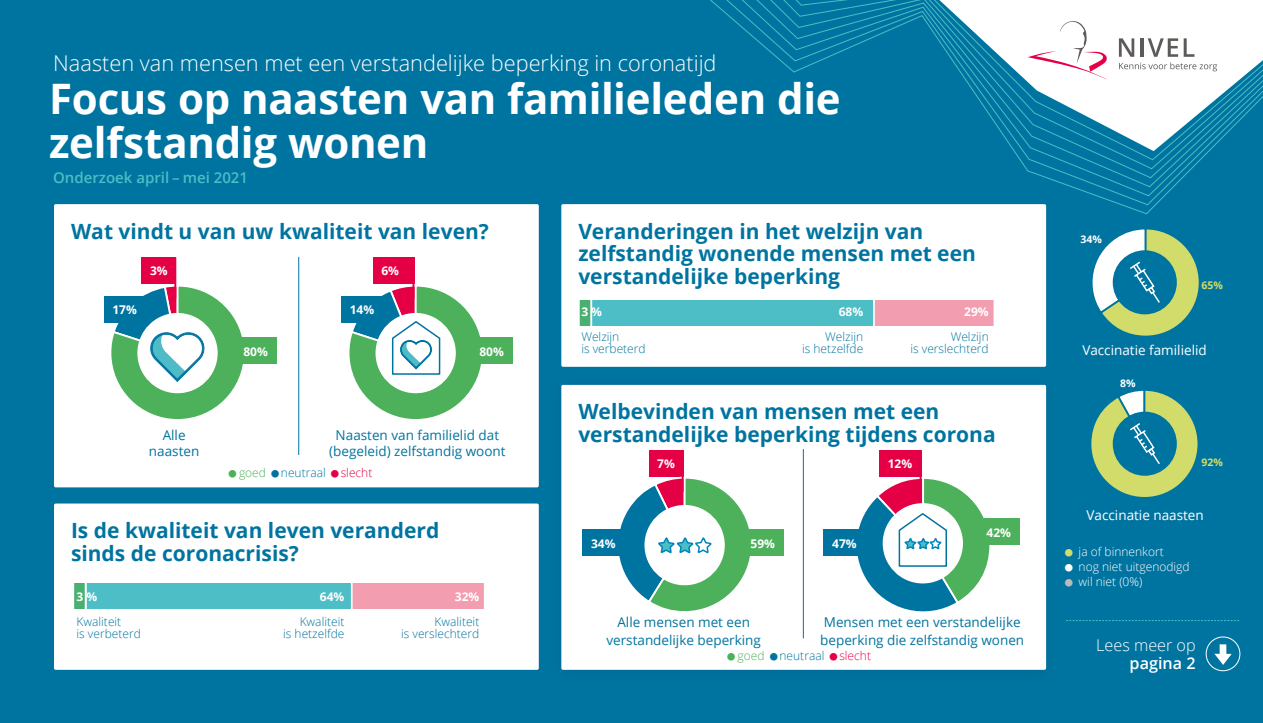
<style>
.page{position:relative;width:1263px;height:723px;background:#0074a0}
.page>*{position:absolute;margin:0;border:0;box-sizing:border-box;transform-origin:0 0}
.t1{font:700 42px/43.5px "Open Sans";letter-spacing:-.01em;color:#fff}
.t2{font:300 21.75px "Open Sans";color:#fff}
.t3{font:700 21px/22.5px "Open Sans";color:#0074a0}
.t4{font:300 16.2px "Open Sans";color:#fff}
.t5{font:600 16.2px "Open Sans";color:#fff}
.t6{font:600 15px "Open Sans";color:#4dbdc6}
.t7{font:13.5px/18.3px "Open Sans";color:#0074a0;text-align:center}
.t8{font:13.5px "Open Sans";color:#fff}
.t9{font:300 12px/12px "Open Sans";color:#0074a0;text-align:right}
.t10{font:700 12px "Open Sans";color:#fff}
.t11{font:300 12px "Open Sans";color:#fff}
.t12{font:700 10.5px "Open Sans";color:#d2dc6a}
.t13{font:700 10.5px "Open Sans";color:#fff}
.s1{color:#4db05b}
.s2{color:#e50046}
.s3{color:#d2dc6a}
.s4{color:#bcbaba}
</style>
<div class="page">
<svg style="left:710px;top:0;width:500px;height:331px"></svg>
<svg style="left:939px;top:0;width:324px;height:151px;fill:#fff"></svg>
<svg style="left:1028px;top:21px;width:79px;height:59px"></svg>
<svg style="left:1119px;top:38px;width:98px;height:33px"></svg>
<div style="left:561px;top:385px;width:485px;height:285px;background:#fff;border-radius:2px"></div>
<div style="left:649px;top:450px;width:34px;height:26px;background:#e50046"></div>
<svg style="left:610px;top:476px;width:144px;height:136px"></svg>
<svg style="left:848px;top:476px;width:144px;height:136px"></svg>
<hr style="left:682px;top:451px;width:2px;height:41px;background:#e50046">
<hr style="left:919px;top:451px;width:2px;height:41px;background:#e50046">
<svg style="left:1066px;top:620px;width:173px;height:1px"></svg>
<hr style="left:803px;top:449px;width:1px;height:189px;background:#0074a0">
<div style="left:1190px;top:625px;width:65px;height:64px;background:#001436;opacity:.1"></div>
<div style="left:1206px;top:636px;width:34px;height:35px;border:1px solid #fff;border-radius:50%"></div>
<div style="left:583px;top:530px;width:41px;height:26px;background:#0074a0"></div>
<div style="left:824px;top:530px;width:41px;height:26px;background:#0074a0"></div>
<div style="left:879px;top:450px;width:43px;height:26px;background:#e50046"></div>
<div style="left:742px;top:530px;width:41px;height:26px;background:#4db05b"></div>
<div style="left:978px;top:519px;width:41px;height:26px;background:#4db05b"></div>
<svg style="left:1084px;top:227px;width:117px;height:109px"></svg>
<svg style="left:1091px;top:390px;width:107px;height:107px"></svg>
<div style="left:54px;top:204px;width:485px;height:283px;background:#fff;border-radius:2px"></div>
<div style="left:142px;top:257px;width:34px;height:26px;background:#e50046"></div>
<svg style="left:109px;top:284px;width:138px;height:135px"></svg>
<svg style="left:347px;top:284px;width:138px;height:135px"></svg>
<hr style="left:174px;top:257px;width:2px;height:42px;background:#e50046">
<hr style="left:412px;top:257px;width:2px;height:42px;background:#e50046">
<hr style="left:298px;top:257px;width:1px;height:198px;background:#0074a0">
<div style="left:104px;top:296px;width:41px;height:26px;background:#0074a0"></div>
<div style="left:341px;top:296px;width:42px;height:26px;background:#0074a0"></div>
<div style="left:471px;top:338px;width:41px;height:26px;background:#4db05b"></div>
<div style="left:373px;top:257px;width:41px;height:26px;background:#e50046"></div>
<div style="left:235px;top:338px;width:41px;height:26px;background:#4db05b"></div>
<div style="left:54px;top:503px;width:485px;height:167px;background:#fff;border-radius:2px"></div>
<div style="left:561px;top:204px;width:485px;height:163px;background:#fff;border-radius:2px"></div>
<svg style="left:74px;top:584px;width:410px;height:25px"></svg>
<svg style="left:579px;top:300px;width:415px;height:25px"></svg>
<p class="t2" style="left:53px;top:48px;width:665px">Naasten van mensen met een verstandelijke beperking in coronatijd</p>
<h1 class="t1" style="left:49px;top:76px;width:793px">Focus op naasten van familieleden die zelfstandig wonen</h1>
<p class="t6" style="left:53px;top:168px;width:196px">Onderzoek april – mei 2021</p>
<p class="t3" style="left:71px;top:219px;width:419px">Wat vindt u van uw kwaliteit van leven?</p>
<p class="t3" style="left:90px;top:221px;width:419px">Wat vindt u van uw kwaliteit van leven?</p>
<p class="t10" style="left:150px;top:262px;width:19px">3%</p>
<p class="t10" style="left:381px;top:262px;width:19px">6%</p>
<p class="t10" style="left:112px;top:301px;width:26px">17%</p>
<p class="t10" style="left:350px;top:301px;width:26px">14%</p>
<p class="t10" style="left:243px;top:343px;width:26px">80%</p>
<p class="t10" style="left:479px;top:343px;width:26px">80%</p>
<p class="t7" style="left:149px;top:426px;width:52px;line-height:16.5px">Alle naasten</p>
<p class="t7" style="left:329px;top:426px;width:178px;line-height:16.5px">Naasten van familielid dat (begeleid) zelfstandig woont</p>
<p class="t9" style="left:229px;top:466px;width:145px"><span class="s1">■ goed</span> ■ neutraal <span class="s2">■ slecht</span></p>
<p class="t3" style="left:71px;top:519px;width:370px">Is de kwaliteit van leven veranderd sinds de coronacrisis?</p>
<p class="t10" style="left:77px;top:588px;width:22px">3 %</p>
<p class="t9" style="left:77px;top:615px;width:66px;text-align:left">Kwaliteit<br>is verbeterd</p>
<p class="t10" style="left:320px;top:588px;width:26px">64%</p>
<p class="t9" style="left:283px;top:615px;width:63px">Kwaliteit<br>is hetzelfde</p>
<p class="t10" style="left:455px;top:588px;width:26px">32%</p>
<p class="t9" style="left:401px;top:615px;width:80px">Kwaliteit<br>is verslechterd</p>
<p class="t3" style="left:578px;top:219px;width:399px">Veranderingen in het welzijn van zelfstandig wonende mensen met een verstandelijke beperking</p>
<p class="t10" style="left:581px;top:304px;width:22px">3 %</p>
<p class="t9" style="left:581px;top:330px;width:66px;text-align:left">Welzijn<br>is verbeterd</p>
<p class="t10" style="left:839px;top:304px;width:26px">68%</p>
<p class="t9" style="left:802px;top:330px;width:63px">Welzijn<br>is hetzelfde</p>
<p class="t10" style="left:964px;top:304px;width:26px">29%</p>
<p class="t9" style="left:910px;top:330px;width:80px">Welzijn<br>is verslechterd</p>
<p class="t3" style="left:578px;top:400px;width:419px">Welbevinden van mensen met een verstandelijke beperking tijdens corona</p>
<p class="t10" style="left:657px;top:455px;width:19px">7%</p>
<p class="t10" style="left:591px;top:535px;width:26px">34%</p>
<p class="t10" style="left:832px;top:535px;width:26px">47%</p>
<p class="t10" style="left:750px;top:535px;width:26px">59%</p>
<p class="t10" style="left:888px;top:455px;width:26px">12%</p>
<p class="t10" style="left:986px;top:524px;width:26px">42%</p>
<p class="t7" style="left:606px;top:613px;width:156px">Alle mensen met een verstandelijke beperking</p>
<p class="t7" style="left:820px;top:613px;width:205px;text-align:left">Mensen met een verstandelijke beperking die zelfstandig wonen</p>
<p class="t9" style="left:727px;top:649px;width:145px"><span class="s1">■ goed</span> ■ neutraal <span class="s2">■ slecht</span></p>
<p class="t13" style="left:1080px;top:232px;width:23px">34%</p>
<p class="t12" style="left:1201px;top:278px;width:23px">65%</p>
<p class="t8" style="left:1082px;top:341px;width:126px">Vaccinatie familielid</p>
<p class="t13" style="left:1120px;top:376px;width:17px">8%</p>
<p class="t12" style="left:1201px;top:454px;width:23px">92%</p>
<p class="t8" style="left:1086px;top:505px;width:119px">Vaccinatie naasten</p>
<p class="t11" style="left:1065px;top:543px;width:100px"><span class="s3">■</span> ja of binnenkort</p>
<p class="t11" style="left:1065px;top:559px;width:126px">■ nog niet uitgenodigd</p>
<p class="t11" style="left:1065px;top:574px;width:79px"><span class="s4">■</span> wil niet (0%)</p>
<p class="t4" style="left:1096px;top:634px;width:101px">Lees meer op</p>
<p class="t5" style="left:1130px;top:652px;width:68px">pagina 2</p>
</div>
